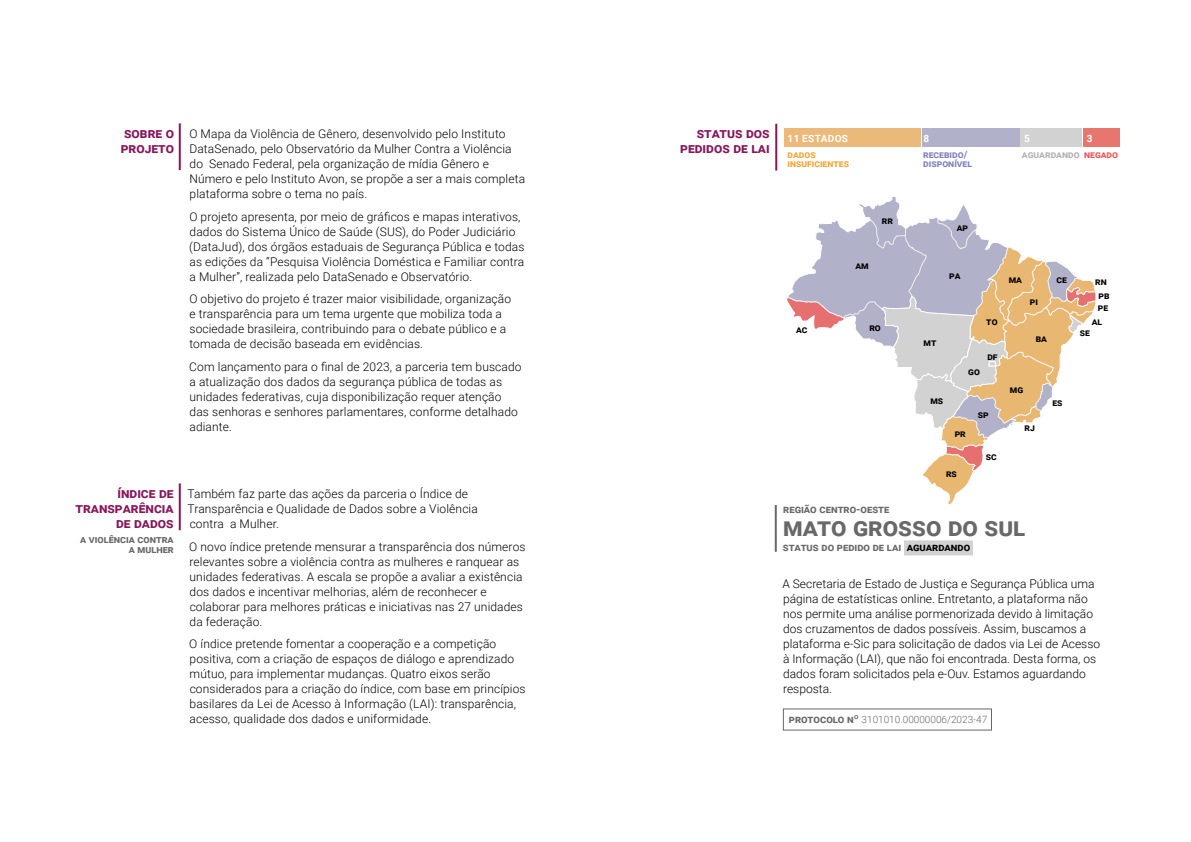
<style>
.page{position:relative;width:1191px;height:842px;background:#fff}
.page>*{position:absolute;margin:0;border:0;box-sizing:border-box;transform-origin:0 0}
.t1{font:700 26px "Roboto";color:#686868}
.t2{font:700 14px/15px "Roboto";color:#88175c;text-align:right}
.t3{font:300 12px/15px "Roboto";letter-spacing:.01em;color:#000}
.t4{font:700 11px "Roboto";color:#686868}
.t5{font:700 10.5px/10px "Roboto";color:#686868;text-align:right}
.t6{font:300 10px "Roboto";color:#686868}
.t7{font:700 10px/9px "Roboto";color:#8081bd}
.t8{font:700 10px/9px "Roboto";color:#f7a433}
.t9{font:700 10px "Roboto";color:#b3b2b2}
.t10{font:700 10px "Roboto";letter-spacing:.035em;color:#fff}
.t11{font:700 9.9px "Roboto";color:#000}
.s1{color:#eb5658}
.s2{color:#000}
.s3{font-weight:700;font-size:11px}
</style>
<div class="page">
<hr style="left:774px;top:505px;width:2px;height:47px;background:#686868">
<div style="left:922px;top:129px;width:97px;height:18px;background:#b1b1cc"></div>
<div style="left:1020px;top:129px;width:62px;height:18px;background:#d2d2d3"></div>
<hr style="left:775px;top:124px;width:2px;height:47px;background:#88175c">
<svg style="left:787px;top:196px;width:309px;height:309px"></svg>
<div style="left:784px;top:129px;width:137px;height:18px;background:#ebb97a"></div>
<div style="left:1082px;top:129px;width:37px;height:18px;background:#e7766e"></div>
<hr style="left:179px;top:123px;width:2px;height:47px;background:#88175c">
<hr style="left:179px;top:483px;width:2px;height:47px;background:#88175c">
<div style="left:904px;top:540px;width:69px;height:15px;background:#d2d2d3"></div>
<p class="t2" style="left:121px;top:125px;width:55px;text-align:left">sobre o projeto</p>
<p class="t3" style="left:189px;top:126px;width:337px">O Mapa da Violência de Gênero, desenvolvido pelo Instituto DataSenado, pelo Observatório da Mulher Contra a Violência do Senado Federal, pela organização de mídia Gênero e Número e pelo Instituto Avon, se propõe a ser a mais completa plataforma sobre o tema no país.</p>
<p class="t3" style="left:189px;top:209px;width:337px">O projeto apresenta, por meio de gráficos e mapas interativos, dados do Sistema Único de Saúde (SUS), do Poder Judiciário (DataJud), dos órgãos estaduais de Segurança Pública e todas as edições da “Pesquisa Violência Doméstica e Familiar contra a Mulher”, realizada pelo DataSenado e Observatório.</p>
<p class="t3" style="left:189px;top:291px;width:323px">O objetivo do projeto é trazer maior visibilidade, organização e transparência para um tema urgente que mobiliza toda a sociedade brasileira, contribuindo para o debate público e a tomada de decisão baseada em evidências.</p>
<p class="t3" style="left:189px;top:359px;width:334px">Com lançamento para o final de 2023, a parceria tem buscado a atualização dos dados da segurança pública de todas as unidades federativas, cuja disponibilização requer atenção das senhoras e senhores parlamentares, conforme detalhado adiante.</p>
<p class="t2" style="left:75px;top:485px;width:100px">índice de transparência de dados</p>
<p class="t5" style="left:80px;top:534px;width:95px">a violência contra a mulher</p>
<p class="t3" style="left:188px;top:486px;width:292px">Também faz parte das ações da parceria o Índice de<br>Transparência e Qualidade de Dados sobre a Violência contra a Mulher.</p>
<p class="t3" style="left:189px;top:539px;width:338px">O novo índice pretende mensurar a transparência dos números relevantes sobre a violência contra as mulheres e ranquear as unidades federativas. A escala se propõe a avaliar a existência dos dados e incentivar melhorias, além de reconhecer e colaborar para melhores práticas e iniciativas nas 27 unidades da federação.</p>
<p class="t3" style="left:189px;top:636px;width:338px">O índice pretende fomentar a cooperação e a competição positiva, com a criação de espaços de diálogo e aprendizado mútuo, para implementar mudanças. Quatro eixos serão considerados para a criação do índice, com base em princípios basilares da Lei de Acesso à Informação (LAI): transparência, acesso, qualidade dos dados e uniformidade.</p>
<p class="t2" style="left:680px;top:125px;width:91px">status dos pedidos de lai</p>
<p class="t10" style="left:787px;top:131px;width:62px">11 ESTADOS</p>
<p class="t8" style="left:787px;top:150px;width:63px">dados insuficientes</p>
<p class="t10" style="left:923px;top:131px;width:7px">8</p>
<p class="t10" style="left:1086px;top:131px;width:7px">3</p>
<p class="t7" style="left:923px;top:150px;width:50px">recebido/ disponível</p>
<p class="t10" style="left:1024px;top:131px;width:7px">5</p>
<p class="t9" style="left:1022px;top:148px;width:98px">aguardando <span class="s1">negado</span></p>
<p class="t11" style="left:796px;top:323px;width:13px">ac</p>
<p class="t11" style="left:882px;top:214px;width:13px">rr</p>
<p class="t11" style="left:855px;top:258px;width:15px">am</p>
<p class="t11" style="left:869px;top:320px;width:13px">ro</p>
<p class="t11" style="left:956px;top:220px;width:13px">ap</p>
<p class="t11" style="left:949px;top:268px;width:13px">pa</p>
<p class="t11" style="left:923px;top:336px;width:14px">mt</p>
<p class="t11" style="left:930px;top:394px;width:14px">ms</p>
<p class="t11" style="left:986px;top:314px;width:13px">to</p>
<p class="t11" style="left:968px;top:364px;width:13px">go</p>
<p class="t11" style="left:987px;top:349px;width:12px">df</p>
<p class="t11" style="left:954px;top:426px;width:13px">pr</p>
<p class="t11" style="left:946px;top:466px;width:12px">rs</p>
<p class="t11" style="left:977px;top:407px;width:12px">sp</p>
<p class="t11" style="left:986px;top:450px;width:12px">sc</p>
<p class="t11" style="left:1008px;top:272px;width:15px">ma</p>
<p class="t11" style="left:1030px;top:294px;width:10px">pi</p>
<p class="t11" style="left:1056px;top:272px;width:12px">ce</p>
<p class="t11" style="left:1035px;top:332px;width:13px">ba</p>
<p class="t11" style="left:1010px;top:382px;width:15px">mg</p>
<p class="t11" style="left:1024px;top:421px;width:12px">rj</p>
<p class="t11" style="left:1052px;top:395px;width:12px">es</p>
<p class="t11" style="left:1095px;top:274px;width:13px">rn</p>
<p class="t11" style="left:1098px;top:289px;width:13px">pb</p>
<p class="t11" style="left:1097px;top:300px;width:12px">pe</p>
<p class="t11" style="left:1091px;top:315px;width:12px">al</p>
<p class="t11" style="left:1079px;top:325px;width:12px">se</p>
<p class="t4" style="left:783px;top:502px;width:108px">região centro-oeste</p>
<h1 class="t1" style="left:783px;top:508px;width:243px">mato grosso do sul</h1>
<p class="t4" style="left:782px;top:539px;width:189px">status do pedido de lai <span class="s2">aguardando</span></p>
<p class="t3" style="left:782px;top:576px;width:319px">A Secretaria de Estado de Justiça e Segurança Pública uma página de estatísticas online. Entretanto, a plataforma não nos permite uma análise pormenorizada devido à limitação dos cruzamentos de dados possíveis. Assim, buscamos a plataforma e-Sic para solicitação de dados via Lei de Acesso à Informação (LAI), que não foi encontrada. Desta forma, os dados foram solicitados pela e-Ouv. Estamos aguardando resposta.</p>
<p class="t6" style="left:789px;top:713px;width:200px"><span class="s3">protocolo nº</span> 3101010.00000006/2023-47</p>
</div>
